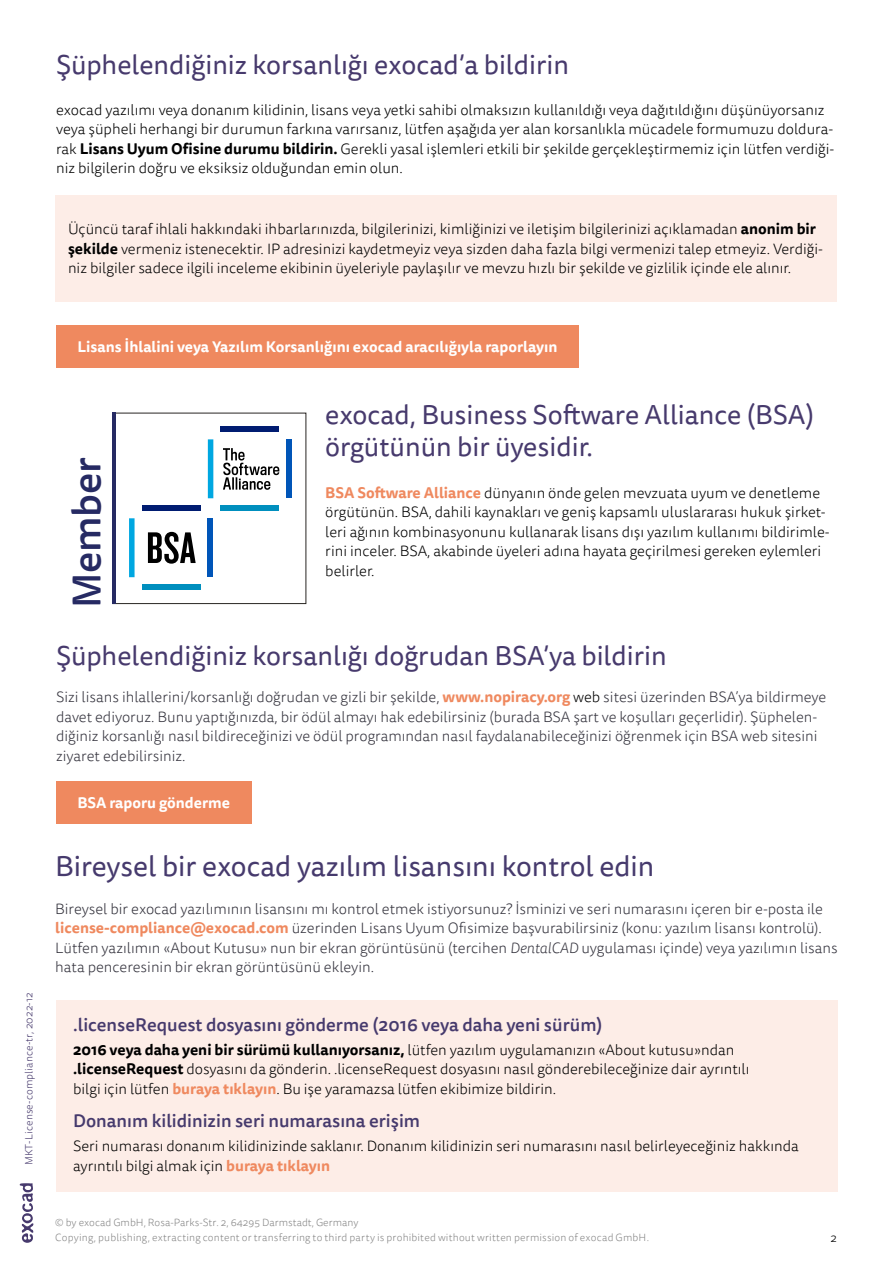
<style>
.page{position:relative;width:893px;height:1263px;background:#fff}
.page>*{position:absolute;margin:0;border:0;box-sizing:border-box;transform-origin:0 0}
.t1{font:500 39.45px "Tisa Sans Pro";letter-spacing:-.01em;color:#262a63}
.t2{font:28.5px "Tisa Sans Pro";color:#463a6d}
.t3{font:27px/31.5px "Tisa Sans Pro";color:#473a6d}
.t4{font:500 18px "Tisa Sans Pro";color:#463a6d}
.t5{font:300 15px/19.5px "Tisa Sans Pro";color:#000}
.t6{font:300 15px/19.5px "Tisa Sans Pro";color:#35343e}
.t7{font:700 15px "Tisa Sans Pro";color:#fff}
.t8{font:300 12px "Tisa Sans Pro";color:#000}
.t9{font:300 10.5px/15px "Tisa Sans Pro";letter-spacing:.015em;color:#878787}
.t10{font:300 10.5px "Tisa Sans Pro";letter-spacing:.015em;color:#473a6d}
.s1{font-weight:700}
.s2{font-weight:700;color:#ef895f}
.s3{color:#000}
.s4{font-style:italic}
</style>
<div class="page">
<svg style="left:20px;top:1183px;width:13px;height:60px"></svg>
<div style="left:55px;top:195px;width:782px;height:106px;background:#fdede7"></div>
<div style="left:56px;top:325px;width:523px;height:43px;background:#ef895f"></div>
<div style="left:112px;top:413px;width:194px;height:191px;border:1px solid #282522"></div>
<div style="left:142px;top:584px;width:59px;height:6px;background:#008fbe"></div>
<div style="left:220px;top:427px;width:59px;height:5px;background:#001c71"></div>
<div style="left:287px;top:439px;width:5px;height:59px;background:#0055b8"></div>
<svg style="left:129px;top:439px;width:150px;height:138px"></svg>
<hr style="left:112px;top:413px;width:4px;height:191px;background:#262a63">
<div style="left:56px;top:781px;width:195px;height:42px;background:#ef895f"></div>
<div style="left:56px;top:1001px;width:782px;height:191px;background:#fdede7"></div>
<h3 class="t3" style="left:56px;top:49px;width:514px">Şüphelendiğiniz korsanlığı exocad’a bildirin</h3>
<p class="t5" style="left:56px;top:100px;width:780px">exocad yazılımı veya donanım kilidinin, lisans veya yetki sahibi olmaksızın kullanıldığı veya dağıtıldığını düşünüyorsanız veya şüpheli herhangi bir durumun farkına varırsanız, lütfen aşağıda yer alan korsanlıkla mücadele formumuzu doldura&shy;rak <span class="s1">Lisans Uyum Ofisine durumu bildirin.</span> Gerekli yasal işlemleri etkili bir şekilde gerçekleştirmemiz için lütfen verdiği&shy;niz bilgilerin doğru ve eksiksiz olduğundan emin olun.</p>
<p class="t5" style="left:68px;top:220px;width:757px">Üçüncü taraf ihlali hakkındaki ihbarlarınızda, bilgilerinizi, kimliğinizi ve iletişim bilgilerinizi açıklamadan <span class="s1">anonim bir şekilde</span> vermeniz istenecektir. IP adresinizi kaydetmeyiz veya sizden daha fazla bilgi vermenizi talep etmeyiz. Verdiği&shy;niz bilgiler sadece ilgili inceleme ekibinin üyeleriyle paylaşılır ve mevzu hızlı bir şekilde ve gizlilik içinde ele alınır.</p>
<p class="t10" style="left:22px;top:1165px;width:175px;rotate:-90deg">MKT-License-compliance-tr, 2022-12</p>
<p class="t7" style="left:77px;top:335px;width:482px">Lisans İhlalini veya Yazılım Korsanlığını exocad aracılığıyla raporlayın</p>
<h1 class="t1" style="left:59px;top:607px;width:152px;rotate:-90deg">Member</h1>
<h3 class="t3" style="left:325px;top:400px;width:490px">exocad, Business Software Alliance (BSA) örgütünün bir üyesidir.</h3>
<p class="t5" style="left:325px;top:483px;width:506px"><span class="s2">BSA Software Alliance</span> dünyanın önde gelen mevzuata uyum ve denetleme örgütünün. BSA, dahili kaynakları ve geniş kapsamlı uluslararası hukuk şirket&shy;leri ağının kombinasyonunu kullanarak lisans dışı yazılım kullanımı bildirimle&shy;rini inceler. BSA, akabinde üyeleri adına hayata geçirilmesi gereken eylemleri belirler.</p>
<h3 class="t3" style="left:56px;top:640px;width:612px">Şüphelendiğiniz korsanlığı doğrudan BSA’ya bildirin</h3>
<p class="t6" style="left:56px;top:688px;width:772px">Sizi lisans ihlallerini/korsanlığı doğrudan ve gizli bir şekilde, <span class="s2">www.nopiracy.org</span> <span class="s3">web</span> sitesi üzerinden BSA’ya bildirmeye davet ediyoruz. Bunu yaptığınızda, bir ödül almayı hak edebilirsiniz (burada BSA şart ve koşulları geçerlidir). Şüphelen&shy;diğiniz korsanlığı nasıl bildireceğinizi ve ödül programından nasıl faydalanabileceğinizi öğrenmek için BSA web sitesini ziyaret edebilirsiniz.</p>
<p class="t7" style="left:77px;top:791px;width:154px">BSA raporu gönderme</p>
<h2 class="t2" style="left:55px;top:847px;width:601px">Bireysel bir exocad yazılım lisansını kontrol edin</h2>
<p class="t6" style="left:55px;top:899px;width:784px">Bireysel bir exocad yazılımının lisansını mı kontrol etmek istiyorsunuz? İsminizi ve seri numarasını içeren bir e-posta ile <span class="s2">license-compliance@exocad.com</span> üzerinden Lisans Uyum Ofisimize başvurabilirsiniz (konu: yazılım lisansı kontrolü).<br>Lütfen yazılımın «About Kutusu» nun bir ekran görüntüsünü (tercihen <span class="s4">DentalCAD</span> uygulaması içinde) veya yazılımın lisans hata penceresinin bir ekran görüntüsünü ekleyin.</p>
<p class="t4" style="left:73px;top:1012px;width:531px">.licenseRequest dosyasını gönderme (2016 veya daha yeni sürüm)</p>
<p class="t5" style="left:73px;top:1040px;width:678px"><span class="s1">2016 veya daha yeni bir sürümü kullanıyorsanız,</span> lütfen yazılım uygulamanızın «About kutusu»ndan <span class="s1">.licenseRequest</span> dosyasını da gönderin. .licenseRequest dosyasını nasıl gönderebileceğinize dair ayrıntılı bilgi için lütfen <span class="s2">buraya tıklayın</span>. Bu işe yaramazsa lütfen ekibimize bildirin.</p>
<p class="t4" style="left:73px;top:1108px;width:348px">Donanım kilidinizin seri numarasına erişim</p>
<p class="t5" style="left:73px;top:1137px;width:727px">Seri numarası donanım kilidinizinde saklanır. Donanım kilidinizin seri numarasını nasıl belirleyeceğiniz hakkında ayrıntılı bilgi almak için <span class="s2">buraya tıklayın</span></p>
<p class="t9" style="left:55px;top:1215px;width:595px">© by exocad GmbH, Rosa-Parks-Str. 2, 64295 Darmstadt, Germany<br>Copying, publishing, extracting content or transferring to third party is prohibited without written permission of exocad GmbH.</p>
<p class="t8" style="left:830px;top:1230px;width:8px">2</p>
</div>
